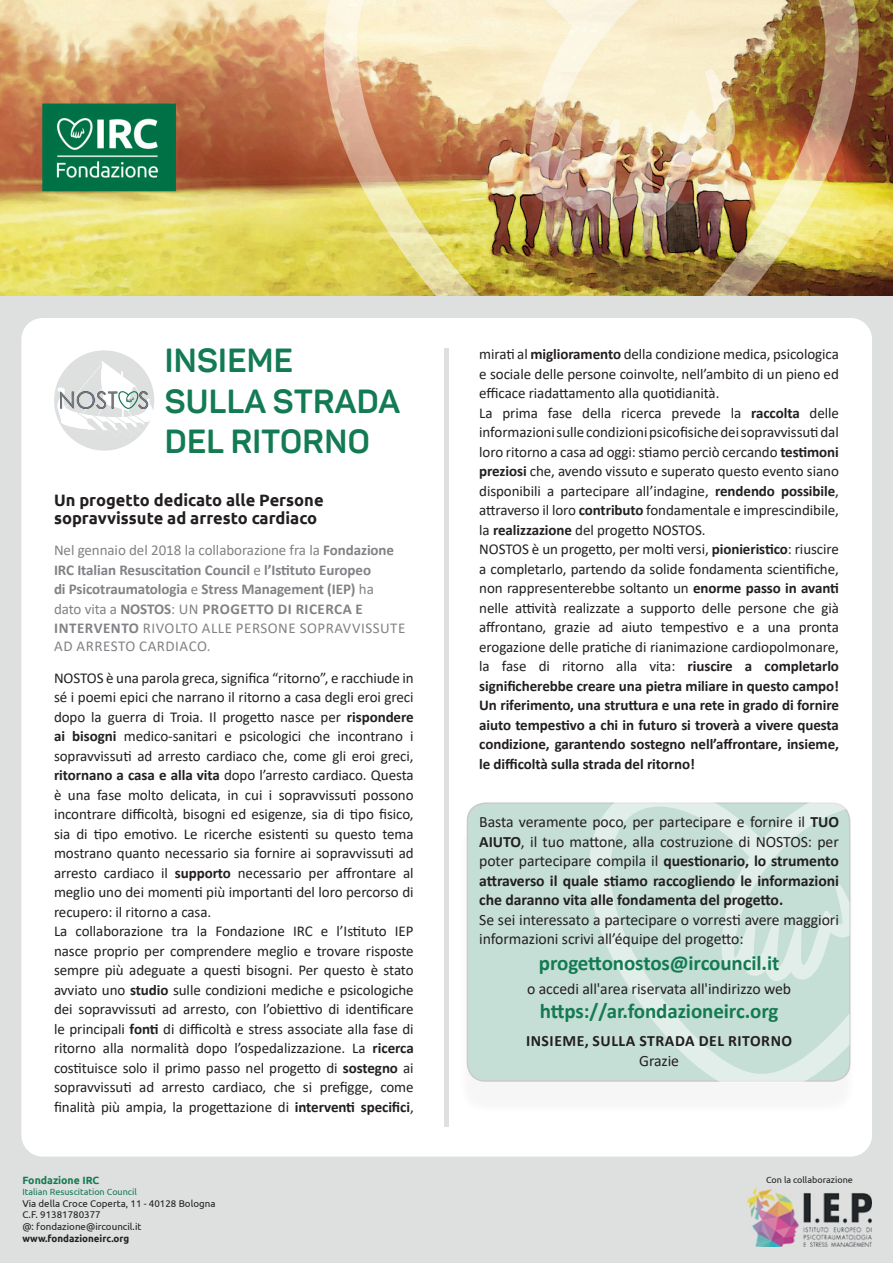
<style>
.page{position:relative;width:893px;height:1263px;background:#fff}
.page>*{position:absolute;margin:0;border:0;box-sizing:border-box;transform-origin:0 0}
.TITOLO_ITA_APERTURA{font:700 33px "Panton";letter-spacing:.01em;color:#137b54}
.TESTO_BASE{font:700 21px "Calibri";letter-spacing:-.005em;color:#147a53}
.TESTO_BASE-2{font:700 21px "Calibri";letter-spacing:-.005em;color:#137b54}
.t1{font:700 16.5px/17.9px "Ubuntu";color:#231f20}
.TESTO_BASE-3{font:700 15.75px/19.5px "Calibri";letter-spacing:-.005em;color:#231f20;text-align:justify}
.TESTO_BASE-4{font:15.75px/19.5px "Calibri";letter-spacing:-.005em;color:#231f20}
.TESTO_BASE-5{font:700 15.75px "Calibri";letter-spacing:.035em;color:#231f20}
.TESTO_BASE-6{font:15px/19.5px "Calibri";letter-spacing:-.005em;color:#231f20;text-align:justify}
.t2{font:700 15px/19.5px "Calibri";letter-spacing:-.005em;color:#808285}
.t3{font:15px "Calibri";letter-spacing:.035em;color:#808285}
.TITOLO_ITA_APERTURA-2{font:700 10.5px "Ubuntu";color:#147a53}
.TITOLO_ITA_APERTURA-3{font:9.75px "Ubuntu";color:#231f20}
.TITOLO_ITA_APERTURA-4{font:700 9.75px "Ubuntu";color:#231f20}
.TITOLO_ITA_APERTURA-5{font:9px "Ubuntu";color:#147a53}
.TITOLO_ITA_APERTURA-6{font:9px "Ubuntu";color:#231f20}
.s1{font-weight:400}
.s2{font-weight:700}
</style>
<div class="page">
<img style="left:0;top:0;width:893px;height:297px">
<div style="left:0;top:297px;width:893px;height:966px;background:#dde0df"></div>
<div style="left:21px;top:318px;width:851px;height:838px;background:#fff;border-radius:21px"></div>
<img style="left:747px;top:1188px;width:125px;height:59px">
<div style="left:458px;top:820px;width:400px;height:296px;background:#f8f7f8"></div>
<div style="left:467px;top:803px;width:383px;height:278px;background:#c6dfd6;border-radius:18px"></div>
<svg style="left:587px;top:802px;width:263px;height:280px"></svg>
<hr style="left:445px;top:348px;width:4px;height:778px;background:#dde0df">
<svg style="left:54px;top:350px;width:100px;height:101px"></svg>
<p class="TITOLO_ITA_APERTURA" style="left:165px;top:340px;width:130px">INSIEME</p>
<p class="TITOLO_ITA_APERTURA" style="left:165px;top:381px;width:237px">SULLA STRADA</p>
<p class="TITOLO_ITA_APERTURA" style="left:165px;top:421px;width:207px">DEL RITORNO</p>
<p class="t1" style="left:54px;top:491px;width:271px">Un progetto dedicato alle Persone sopravvissute ad arresto cardiaco</p>
<p class="t2" style="left:54px;top:540px;width:353px"><span class="s1">Nel gennaio del 2018 la collaborazione fra la</span> Fondazione IRC Italian Resuscitation Council <span class="s1">e</span> l’Istituto Europeo<br>di Psicotraumatologia <span class="s1">e</span> Stress Management (IEP) <span class="s1">ha<br>dato vita a</span> NOSTOS<span class="s1">: UN</span> PROGETTO DI RICERCA E INTERVENTO <span class="s1">RIVOLTO ALLE PERSONE SOPRAVVISSUTE</span></p>
<p class="t3" style="left:54px;top:636px;width:158px">AD ARRESTO CARDIACO.</p>
<p class="TESTO_BASE-6" style="left:54px;top:668px;width:361px">NOSTOS è una parola greca, significa “ritorno”, e racchiude in sé i poemi epici che narrano il ritorno a casa degli eroi greci dopo la guerra di Troia. Il progetto nasce per <span class="s2">rispondere ai bisogni</span> medico-sanitari e psicologici che incontrano i sopravvissuti ad arresto cardiaco che, come gli eroi greci, <span class="s2">ritornano a casa e alla vita</span> dopo l’arresto cardiaco. Questa è una fase molto delicata, in cui i sopravvissuti possono incontrare difficoltà, bisogni ed esigenze, sia di tipo fisico, sia di tipo emotivo. Le ricerche esistenti su questo tema mostrano quanto necessario sia fornire ai sopravvissuti ad arresto cardiaco il <span class="s2">supporto</span> necessario per affrontare al meglio uno dei momenti più importanti del loro percorso di recupero: il ritorno a casa.</p>
<p class="TESTO_BASE-6" style="left:54px;top:921px;width:361px">La collaborazione tra la Fondazione IRC e l’Istituto IEP nasce proprio per comprendere meglio e trovare risposte sempre più adeguate a questi bisogni. Per questo è stato avviato uno <span class="s2">studio</span> sulle condizioni mediche e psicologiche dei sopravvissuti ad arresto, con l’obiettivo di identificare le principali <span class="s2">fonti</span> di difficoltà e stress associate alla fase di ritorno alla normalità dopo l’ospedalizzazione. La <span class="s2">ricerca </span>costituisce solo il primo passo nel progetto di <span class="s2">sostegno</span> ai sopravvissuti ad arresto cardiaco, che si prefigge, come finalità più ampia, la progettazione di <span class="s2">interventi specifici</span>,</p>
<p class="TESTO_BASE-6" style="left:479px;top:344px;width:361px">mirati al <span class="s2">miglioramento</span> della condizione medica, psicologica e sociale delle persone coinvolte, nell’ambito di un pieno ed efficace riadattamento alla quotidianità.</p>
<p class="TESTO_BASE-6" style="left:479px;top:403px;width:361px">La prima fase della ricerca prevede la <span class="s2">raccolta</span> delle informazioni sulle condizioni psicofisiche dei sopravvissuti dal loro ritorno a casa ad oggi: stiamo perciò cercando <span class="s2">testimoni preziosi</span> che, avendo vissuto e superato questo evento siano disponibili a partecipare all’indagine, <span class="s2">rendendo possibile</span>, attraverso il loro <span class="s2">contributo</span> fondamentale e imprescindibile, la <span class="s2">realizzazione</span> del progetto NOSTOS.</p>
<p class="TESTO_BASE-6" style="left:479px;top:539px;width:361px">NOSTOS è un progetto, per molti versi, <span class="s2">pionieristico</span>: riuscire a completarlo, partendo da solide fondamenta scientifiche, non rappresenterebbe soltanto un <span class="s2">enorme passo in avanti </span>nelle attività realizzate a supporto delle persone che già affrontano, grazie ad aiuto tempestivo e a una pronta erogazione delle pratiche di rianimazione cardiopolmonare, la fase di ritorno alla vita: <span class="s2">riuscire a completarlo significherebbe creare una pietra miliare in questo campo!<br>Un riferimento, una struttura e una rete in grado di fornire aiuto tempestivo a chi in futuro si troverà a vivere questa condizione, garantendo sostegno nell’affrontare, insieme, le difficoltà sulla strada del ritorno!</span></p>
<p class="TESTO_BASE-3" style="left:479px;top:812px;width:361px"><span class="s1">Basta veramente poco, per partecipare e fornire il</span> TUO AIUTO<span class="s1">, il tuo mattone, alla costruzione di NOSTOS: per poter partecipare compila il</span> questionario, lo strumento attraverso il quale stiamo raccogliendo le informazioni che daranno vita alle fondamenta del progetto.</p>
<p class="TESTO_BASE-4" style="left:479px;top:909px;width:361px">Se sei interessato a partecipare o vorresti avere maggiori informazioni scrivi all’équipe del progetto:</p>
<p class="TESTO_BASE-2" style="left:539px;top:948px;width:242px">progettonostos@ircouncil.it</p>
<p class="TESTO_BASE-4" style="left:527px;top:978px;width:266px">o accedi all'area riservata all'indirizzo web</p>
<p class="TESTO_BASE" style="left:540px;top:996px;width:240px">https://ar.fondazioneirc.org</p>
<p class="TESTO_BASE-5" style="left:526px;top:1030px;width:268px">INSIEME, SULLA STRADA DEL RITORNO</p>
<p class="TESTO_BASE-4" style="left:639px;top:1051px;width:41px">Grazie</p>
<p class="TITOLO_ITA_APERTURA-2" style="left:22px;top:1174px;width:79px">Fondazione IRC</p>
<p class="TITOLO_ITA_APERTURA-6" style="left:766px;top:1174px;width:88px">Con la collaborazione</p>
<p class="TITOLO_ITA_APERTURA-5" style="left:22px;top:1186px;width:116px">Italian Resuscitation Council</p>
<p class="TITOLO_ITA_APERTURA-3" style="left:22px;top:1197px;width:195px">Via della Croce Coperta, 11 - 40128 Bologna</p>
<p class="TITOLO_ITA_APERTURA-3" style="left:22px;top:1209px;width:80px">C.F. 91381780377</p>
<p class="TITOLO_ITA_APERTURA-3" style="left:22px;top:1221px;width:121px">@: fondazione@ircouncil.it</p>
<p class="TITOLO_ITA_APERTURA-4" style="left:22px;top:1232px;width:108px">www.fondazioneirc.org</p>
</div>
